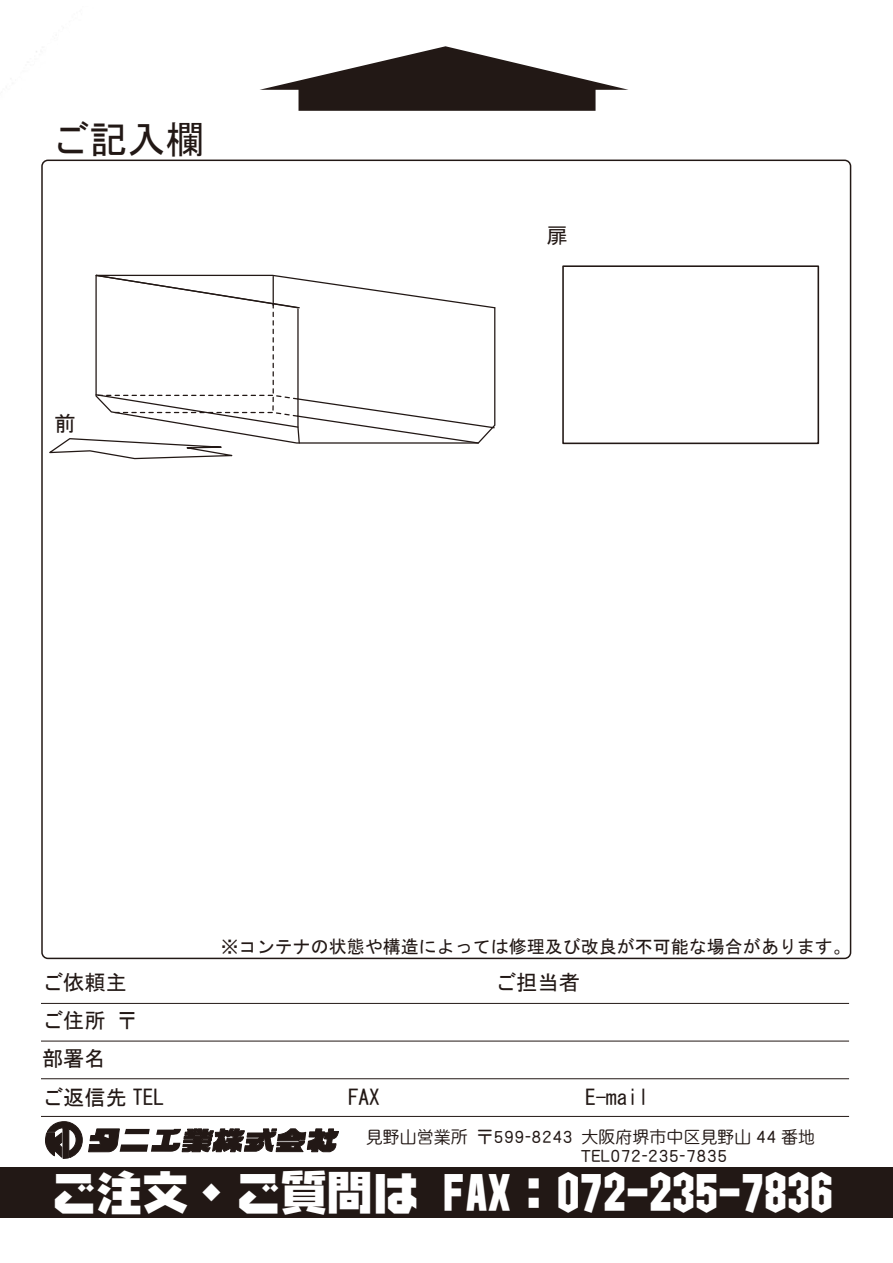
<style>
.page{position:relative;width:893px;height:1263px;background:#fff}
.page>*{position:absolute;margin:0;border:0;box-sizing:border-box;transform-origin:0 0}
.t1{font:46.05px "NIS Z10 RKSJ H";color:#fff}
.t2{font:38.25px "MS Gothic";color:#221815}
.t3{font:21.3px/38.2px "MS Gothic";color:#221815}
.t4{font:18px "MS Gothic";color:#221815}
.t5{font:16.95px "R Goth IWA Md V3";color:#221815}
</style>
<div class="page">
<div style="left:0;top:1167px;width:893px;height:51px;background:#221815"></div>
<svg style="left:45px;top:1121px;width:294px;height:38px"></svg>
<svg style="left:49px;top:274px;width:447px;height:186px"></svg>
<div style="left:562px;top:265px;width:257px;height:179px;border:2px solid #221815"></div>
<hr style="left:41px;top:1003px;width:808px;height:1px;background:#221815">
<hr style="left:41px;top:1041px;width:808px;height:1px;background:#221815">
<hr style="left:41px;top:1078px;width:808px;height:1px;background:#221815">
<hr style="left:41px;top:1116px;width:808px;height:1px;background:#221815">
<img style="left:36px;top:46px;width:592px;height:65px">
<h2 class="t2" style="left:51px;top:120px;width:155px">ご記入欄</h2>
<p class="t3" style="left:54px;top:404px;width:23px">前</p>
<p class="t3" style="left:546px;top:216px;width:23px">扉</p>
<p class="t3" style="left:116px;top:963px;width:23px;text-indent:-74px">ご依頼主〒</p>
<p class="t3" style="left:42px;top:1001px;width:65px">ご住所部署名</p>
<p class="t3" style="left:42px;top:1078px;width:124px">ご返信先 TEL</p>
<p class="t4" style="left:221px;top:937px;width:631px">※コンテナの状態や構造によっては修理及び改良が不可能な場合があります。</p>
<p class="t3" style="left:495px;top:963px;width:87px">ご担当者</p>
<p class="t3" style="left:348px;top:1078px;width:33px">FAX</p>
<p class="t5" style="left:366px;top:1128px;width:104px">見野山営業所</p>
<p class="t5" style="left:476px;top:1128px;width:98px">〒599-8243</p>
<p class="t3" style="left:585px;top:1078px;width:65px">-E mail</p>
<p class="t5" style="left:581px;top:1128px;width:235px">大阪府堺市中区見野山 44 番地</p>
<p class="t5" style="left:581px;top:1147px;width:148px">TEL072-235-7835</p>
<h1 class="t1" style="left:50px;top:1169px;width:370px">ご注文・ご質問は</h1>
<h1 class="t1" style="left:442px;top:1169px;width:393px">FAX：072-235-7836</h1>
</div>
